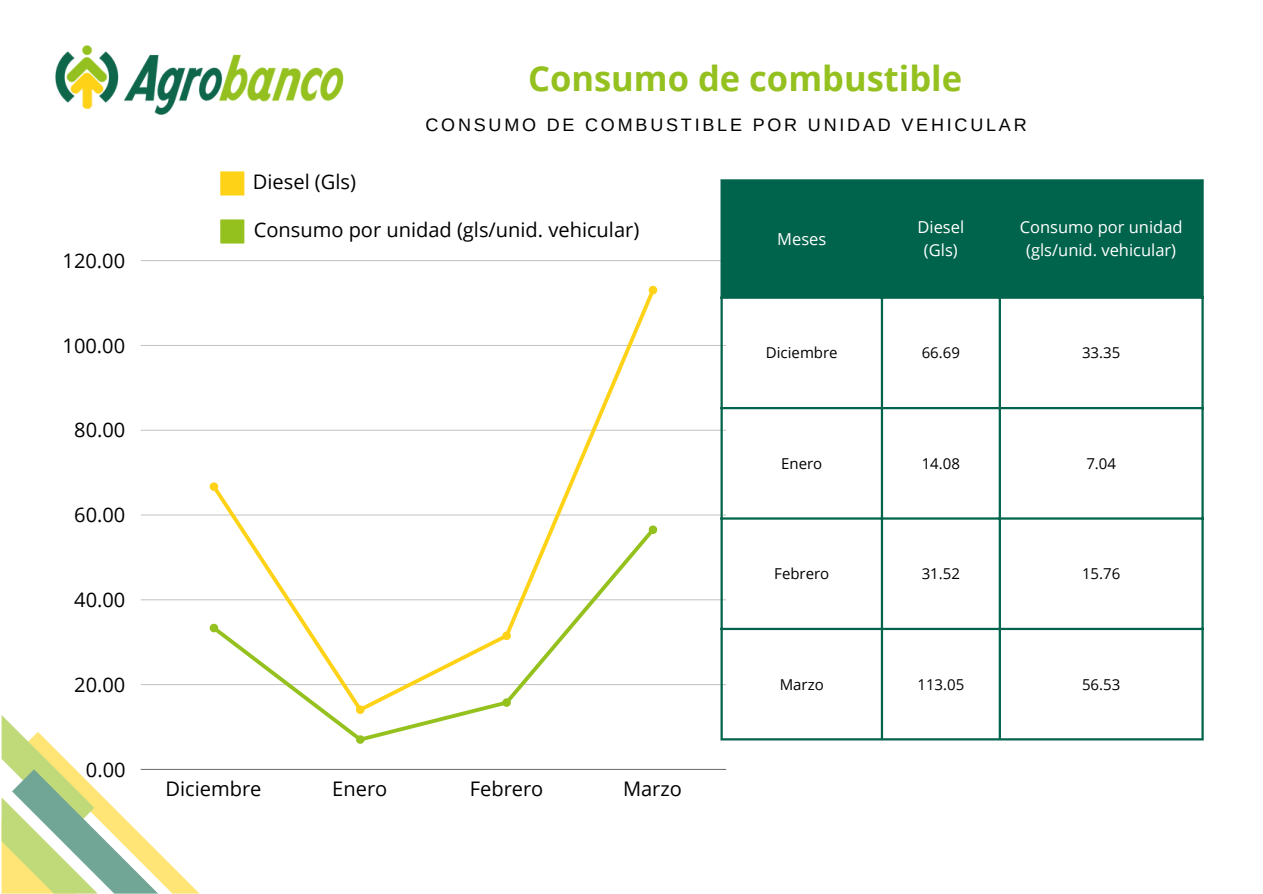
<style>
.page{position:relative;width:1263px;height:894px;background:#fff}
.page>*{position:absolute;margin:0;border:0;box-sizing:border-box;transform-origin:0 0}
.t1{font:700 34.5px "Open Sans";color:#94c11f}
.t2{font:20.1px "Open Sans";color:#000}
.t3{font:18px "Arimo";letter-spacing:.155em;color:#000}
.t4{font:16.5px/22.5px "Open Sans";color:#fff;text-align:center}
.t5{font:15px "Open Sans";color:#000}
</style>
<div class="page">
<img style="left:55px;top:45px;width:289px;height:70px">
<svg style="left:2px;top:715px;width:198px;height:178px"></svg>
<svg style="left:220px;top:171px;width:24px;height:24px"></svg>
<svg style="left:220px;top:219px;width:24px;height:24px"></svg>
<hr style="left:141px;top:768px;width:585px;height:1px;background:#000">
<hr style="left:141px;top:684px;width:585px;height:1px;background:#000">
<hr style="left:141px;top:599px;width:585px;height:1px;background:#000">
<hr style="left:141px;top:514px;width:585px;height:1px;background:#000">
<hr style="left:141px;top:429px;width:585px;height:1px;background:#000">
<hr style="left:141px;top:345px;width:585px;height:1px;background:#000">
<hr style="left:141px;top:260px;width:585px;height:1px;background:#000">
<svg style="left:502px;top:285px;width:156px;height:196px"></svg>
<svg style="left:649px;top:286px;width:8px;height:8px"></svg>
<svg style="left:209px;top:481px;width:449px;height:263px"></svg>
<div style="left:723px;top:181px;width:478px;height:115px;background:#00634c"></div>
<hr style="left:720px;top:181px;width:3px;height:557px;background:#00634c">
<hr style="left:881px;top:181px;width:2px;height:557px;background:#00634c">
<hr style="left:999px;top:181px;width:2px;height:557px;background:#00634c">
<hr style="left:1201px;top:181px;width:3px;height:557px;background:#00634c">
<hr style="left:720px;top:179px;width:484px;height:2px;background:#00634c">
<hr style="left:720px;top:296px;width:484px;height:3px;background:#00634c">
<hr style="left:720px;top:407px;width:484px;height:2px;background:#00634c">
<hr style="left:720px;top:517px;width:484px;height:2px;background:#00634c">
<hr style="left:720px;top:627px;width:484px;height:3px;background:#00634c">
<hr style="left:720px;top:738px;width:484px;height:2px;background:#00634c">
<p class="t2" style="left:63px;top:246px;width:64px">120.00</p>
<p class="t2" style="left:63px;top:331px;width:64px">100.00</p>
<p class="t2" style="left:74px;top:416px;width:53px">80.00</p>
<p class="t2" style="left:74px;top:500px;width:53px">60.00</p>
<p class="t2" style="left:74px;top:585px;width:53px">40.00</p>
<p class="t2" style="left:74px;top:670px;width:53px">20.00</p>
<p class="t2" style="left:86px;top:755px;width:41px">0.00</p>
<p class="t1" style="left:528px;top:54px;width:435px">Consumo de combustible</p>
<p class="t3" style="left:425px;top:114px;width:603px">CONSUMO DE COMBUSTIBLE POR UNIDAD VEHICULAR</p>
<p class="t2" style="left:253px;top:167px;width:105px">Diesel (Gls)</p>
<p class="t2" style="left:254px;top:215px;width:387px">Consumo por unidad (gls/unid. vehicular)</p>
<p class="t2" style="left:165px;top:774px;width:97px">Diciembre</p>
<p class="t2" style="left:332px;top:774px;width:57px">Enero</p>
<p class="t2" style="left:470px;top:774px;width:75px">Febrero</p>
<p class="t2" style="left:623px;top:774px;width:60px">Marzo</p>
<h1 class="t4" style="left:777px;top:227px;width:51px">Meses</h1>
<p class="t4" style="left:917px;top:216px;width:48px">Diesel (Gls)</p>
<p class="t4" style="left:1020px;top:216px;width:164px">Consumo por unidad (gls/unid. vehicular)</p>
<p class="t5" style="left:766px;top:342px;width:73px">Diciembre</p>
<p class="t5" style="left:922px;top:342px;width:40px">66.69</p>
<p class="t5" style="left:1082px;top:342px;width:40px">33.35</p>
<p class="t5" style="left:781px;top:452px;width:43px">Enero</p>
<p class="t5" style="left:922px;top:452px;width:40px">14.08</p>
<p class="t5" style="left:1086px;top:452px;width:31px">7.04</p>
<p class="t5" style="left:774px;top:563px;width:57px">Febrero</p>
<p class="t5" style="left:922px;top:563px;width:40px">31.52</p>
<p class="t5" style="left:1082px;top:563px;width:40px">15.76</p>
<p class="t5" style="left:780px;top:673px;width:46px">Marzo</p>
<p class="t5" style="left:917px;top:673px;width:48px">113.05</p>
<p class="t5" style="left:1082px;top:673px;width:40px">56.53</p>
</div>
